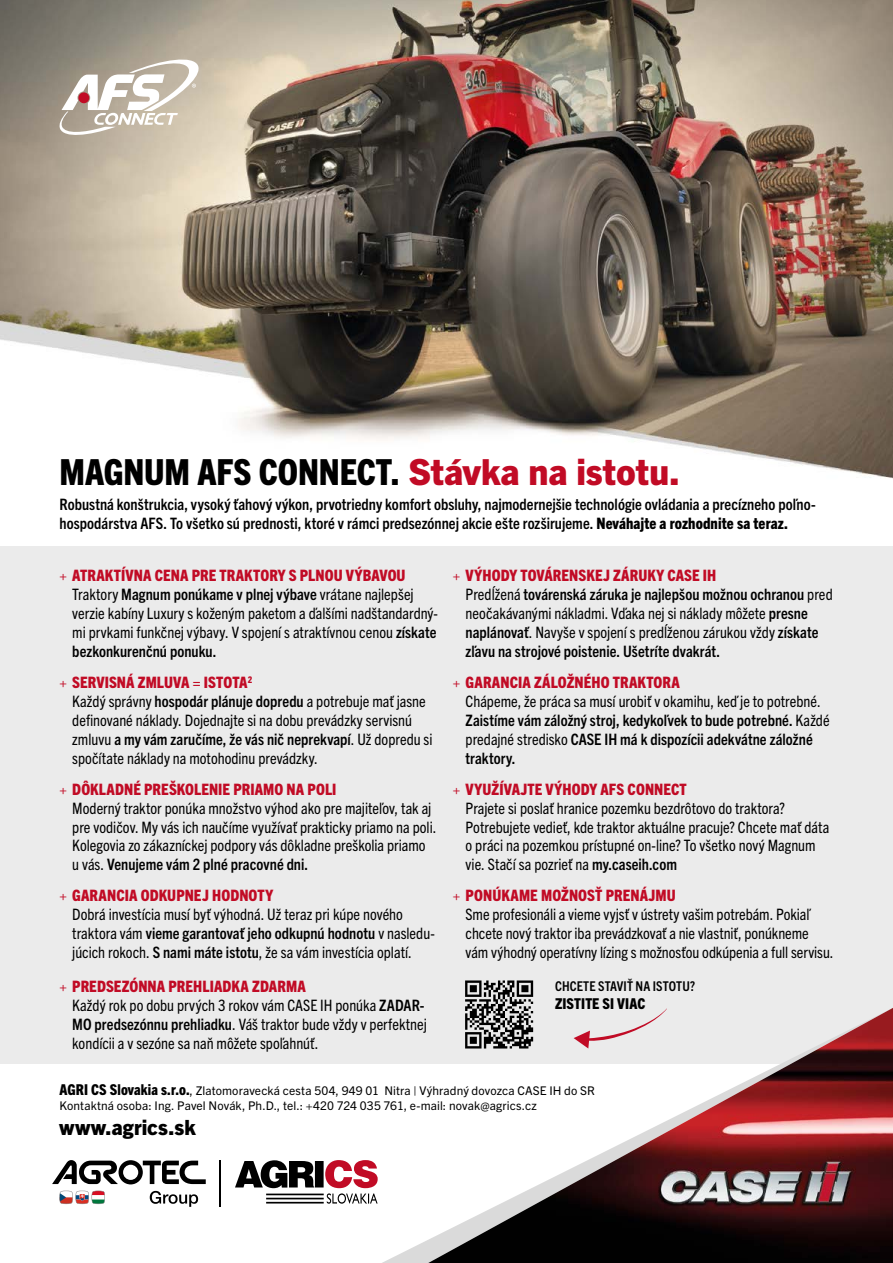
<style>
.page{position:relative;width:893px;height:1263px;background:#fff}
.page>*{position:absolute;margin:0;border:0;box-sizing:border-box;transform-origin:0 0}
.t1{font:800 condensed 36px "Trade Gothic Next LT Pro";letter-spacing:-.005em;color:#000}
.t2{font:800 21px "Trade Gothic Next LT Pro";letter-spacing:.01em;color:#000}
.t3{font:condensed 15.75px/18.9px "Trade Gothic Next LT Pro";color:#000}
.t4{font:700 condensed 15.75px/18.9px "Trade Gothic Next LT Pro";color:#000}
.t5{font:800 condensed 15px "Trade Gothic Next LT Pro";letter-spacing:.005em;color:#000}
.t6{font:700 condensed 13.5px "Trade Gothic Next LT Pro";letter-spacing:.005em;color:#000}
.t7{font:12px/14.4px "Trade Gothic Next LT Pro";letter-spacing:.01em;color:#000}
.s1{font-stretch:normal;color:#c10b25}
.s2{font-weight:800}
.s3{color:#c10b25}
.s4{font-weight:800;color:#c10b25}
.s5{font-weight:700}
.s6{font-weight:400;color:#c10b25}
.s7{font-weight:400}
.s8{font-weight:800;font-stretch:condensed;font-size:15px}
</style>
<div class="page">
<div style="left:0;top:546px;width:893px;height:518px;background:#ebebeb"></div>
<img style="left:0;top:0;width:893px;height:479px">
<svg style="left:382px;top:1240px;width:46px;height:23px"></svg>
<img style="left:428px;top:1008px;width:465px;height:255px">
<svg style="left:574px;top:1008px;width:93px;height:40px"></svg>
<svg style="left:58px;top:55px;width:144px;height:83px"></svg>
<svg style="left:59px;top:1190px;width:46px;height:14px"></svg>
<hr style="left:220px;top:1160px;width:1px;height:47px;background:#000">
<svg style="left:150px;top:1191px;width:48px;height:16px"></svg>
<svg style="left:52px;top:1160px;width:154px;height:24px"></svg>
<svg style="left:235px;top:1160px;width:143px;height:44px"></svg>
<svg style="left:465px;top:980px;width:68px;height:68px"></svg>
<h1 class="t1" style="left:60px;top:447px;width:622px">MAGNUM AFS CONNECT. <span class="s1">Stávka na istotu.</span></h1>
<p class="t4" style="left:60px;top:494px;width:758px">Robustná konštrukcia, vysoký ťahový výkon, prvotriedny komfort obsluhy, najmodernejšie technológie ovládania a precízneho poľno&shy;hospodárstva AFS. To všetko sú prednosti, ktoré v rámci predsezónnej akcie ešte rozširujeme. <span class="s2">Neváhajte a rozhodnite sa teraz.</span></p>
<p class="t3" style="left:72px;top:565px;width:367px;text-indent:-13px"><span class="s3">+</span> <span class="s4">ATRAKTÍVNA CENA PRE TRAKTORY S PLNOU VÝBAVOU </span>Traktory <span class="s5">Magnum ponúkame v plnej výbave</span> vrátane najlepšej verzie kabíny Luxury s koženým paketom a ďalšími nadštandardný&shy;mi prvkami funkčnej výbavy. V spojení s atraktívnou cenou <span class="s5">získate bezkonkurenčnú ponuku.</span></p>
<p class="t4" style="left:466px;top:565px;width:369px;text-indent:-13px"><span class="s6">+</span> <span class="s4">VÝHODY TOVÁRENSKEJ ZÁRUKY CASE IH<br></span><span class="s7">Predĺžená</span> továrenská záruka je najlepšou možnou ochranou <span class="s7">pred neočakávanými nákladmi. Vďaka nej si náklady môžete</span> presne naplánovať<span class="s7">. Navyše v spojení s predĺženou zárukou vždy</span> získate zľavu na strojové poistenie. Ušetríte dvakrát.</p>
<p class="t3" style="left:72px;top:672px;width:362px;text-indent:-13px"><span class="s3">+</span> <span class="s4">SERVISNÁ ZMLUVA = ISTOTA</span><sup>2<br></sup>Každý správny <span class="s5">hospodár plánuje dopredu</span> a potrebuje mať jasne definované náklady. Dojednajte si na dobu prevádzky servisnú zmluvu <span class="s5">a my vám zaručíme, že vás nič neprekvapí</span>. Už dopredu si spočítate náklady na motohodinu prevádzky.</p>
<p class="t4" style="left:466px;top:672px;width:366px;text-indent:-13px"><span class="s6">+</span> <span class="s4">GARANCIA ZÁLOŽNÉHO TRAKTORA<br></span><span class="s7">Chápeme, že práca sa musí urobiť v okamihu, keď je to potrebné.<br></span>Zaistíme vám záložný stroj, kedykoľvek to bude potrebné. <span class="s7">Každé predajné stredisko</span> CASE IH má k dispozícii adekvátne záložné traktory.</p>
<p class="t3" style="left:72px;top:778px;width:366px;text-indent:-13px"><span class="s3">+</span> <span class="s4">DÔKLADNÉ PREŠKOLENIE PRIAMO NA POLI<br></span>Moderný traktor ponúka množstvo výhod ako pre majiteľov, tak aj pre vodičov. My vás ich naučíme využívať prakticky priamo na poli.<br>Kolegovia zo zákazníckej podpory vás dôkladne preškolia priamo u vás. <span class="s5">Venujeme vám 2 plné pracovné dni.</span></p>
<p class="t3" style="left:466px;top:778px;width:365px;text-indent:-13px"><span class="s3">+</span> <span class="s4">VYUŽÍVAJTE VÝHODY AFS CONNECT<br></span>Prajete si poslať hranice pozemku bezdrôtovo do traktora?<br>Potrebujete vedieť, kde traktor aktuálne pracuje? Chcete mať dáta o práci na pozemkou prístupné on-line? To všetko nový Magnum vie. Stačí sa pozrieť na <span class="s5">my.caseih.com</span></p>
<p class="t3" style="left:72px;top:885px;width:364px;text-indent:-13px"><span class="s3">+</span> <span class="s4">GARANCIA ODKUPNEJ HODNOTY<br></span>Dobrá investícia musí byť výhodná. Už teraz pri kúpe nového traktora vám <span class="s5">vieme garantovať jeho odkupnú hodnotu</span> v nasledu&shy;júcich rokoch. <span class="s5">S nami máte istotu</span>, že sa vám investícia oplatí.</p>
<p class="t3" style="left:466px;top:885px;width:369px;text-indent:-13px"><span class="s3">+</span> <span class="s4">PONÚKAME MOŽNOSŤ PRENÁJMU<br></span>Sme profesionáli a vieme vyjsť v ústrety vašim potrebám. Pokiaľ chcete nový traktor iba prevádzkovať a nie vlastniť, ponúkneme vám výhodný operatívny lízing s možnosťou odkúpenia a full servisu.</p>
<p class="t3" style="left:72px;top:976px;width:356px;text-indent:-13px"><span class="s3">+</span> <span class="s4">PREDSEZÓNNA PREHLIADKA ZDARMA<br></span>Každý rok po dobu prvých 3 rokov vám CASE IH ponúka <span class="s5">ZADAR-MO predsezónnu prehliadku</span>. Váš traktor bude vždy v perfektnej kondícii a v sezóne sa naň môžete spoľahnúť.</p>
<p class="t6" style="left:555px;top:977px;width:142px">CHCETE STAVIŤ NA ISTOTU?</p>
<p class="t5" style="left:555px;top:993px;width:92px">ZISTITE SI VIAC</p>
<p class="t7" style="left:60px;top:1083px;width:537px"><span class="s8">AGRI CS Slovakia s.r.o.</span>, Zlatomoravecká cesta 504, 949 01 Nitra | Výhradný dovozca CASE IH do SR<br>Kontaktná osoba: Ing. Pavel Novák, Ph.D., tel.: +420 724 035 761, e-mail: novak@agrics.cz</p>
<h2 class="t2" style="left:60px;top:1113px;width:138px">www.agrics.sk</h2>
</div>
